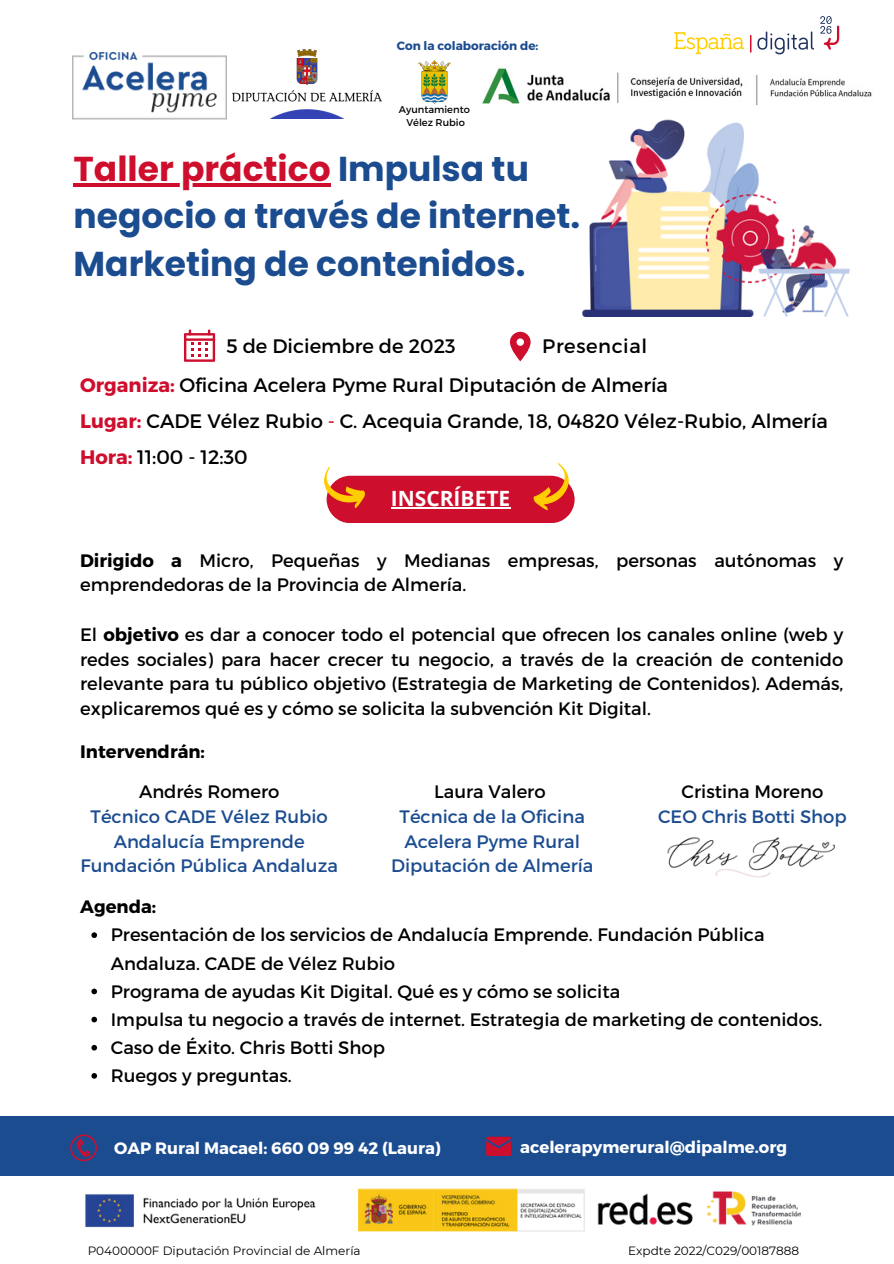
<style>
.page{position:relative;width:894px;height:1264px;background:#fff}
.page>*{position:absolute;margin:0;border:0;box-sizing:border-box;transform-origin:0 0}
.t1{font:700 34.5px/47.2px "Poppins";color:#1b4c90}
.t2{font:700 21px "Open Sans";color:#fff}
.t3{font:19.5px "Montserrat";color:#000}
.t4{font:19.5px "Montserrat";letter-spacing:.03em;color:#000}
.t5{font:18px/24.8px "Montserrat";color:#000}
.t6{font:18px/24.8px "Montserrat";color:#1b4c90;text-align:center}
.t7{font:700 18px "Montserrat";color:#000}
.t8{font:700 16.5px "Montserrat";color:#fff}
.t9{font:12px "Montserrat";color:#000}
.t10{font:700 12px "Montserrat";color:#1b4c90}
.t11{font:9.9px "Montserrat";color:#000}
.s1{color:#ce0e2d}
.s2{font-weight:700;color:#ce0e2d}
.s3{font-weight:700}
</style>
<div class="page">
<img style="left:72px;top:53px;width:154px;height:66px">
<img style="left:233px;top:50px;width:148px;height:68px">
<svg style="left:820px;top:16px;width:19px;height:34px"></svg>
<svg style="left:757px;top:31px;width:56px;height:23px"></svg>
<svg style="left:674px;top:32px;width:77px;height:22px"></svg>
<img style="left:86px;top:1188px;width:714px;height:44px">
<svg style="left:510px;top:332px;width:20px;height:29px"></svg>
<svg style="left:184px;top:329px;width:31px;height:33px"></svg>
<div style="left:326px;top:476px;width:248px;height:47px;background:#ce0e2d;border-radius:24px"></div>
<svg style="left:324px;top:466px;width:45px;height:49px"></svg>
<svg style="left:533px;top:463px;width:35px;height:47px"></svg>
<div style="left:0;top:1116px;width:893px;height:60px;background:#1b4c90"></div>
<svg style="left:70px;top:1134px;width:27px;height:27px"></svg>
<svg style="left:486px;top:1136px;width:24px;height:19px"></svg>
<img style="left:582px;top:119px;width:266px;height:197px">
<img style="left:482px;top:68px;width:390px;height:37px">
<img style="left:418px;top:61px;width:32px;height:42px">
<img style="left:667px;top:837px;width:168px;height:41px">
<hr style="left:390px;top:507px;width:120px;height:1px;background:#fff">
<svg style="left:91px;top:932px;width:6px;height:6px"></svg>
<svg style="left:91px;top:988px;width:6px;height:6px"></svg>
<svg style="left:91px;top:1016px;width:6px;height:6px"></svg>
<svg style="left:91px;top:1044px;width:6px;height:6px"></svg>
<svg style="left:91px;top:1073px;width:6px;height:5px"></svg>
<hr style="left:73px;top:183px;width:257px;height:4px;background:#ce0e2d">
<p class="t10" style="left:396px;top:38px;width:143px">Con la colaboración de:</p>
<p class="t11" style="left:399px;top:103px;width:72px">Ayuntamiento</p>
<p class="t11" style="left:406px;top:116px;width:60px">Vélez Rubio</p>
<p class="t1" style="left:73px;top:145px;width:508px"><span class="s1">Taller práctico</span> Impulsa tu negocio a través de internet.<br>Marketing de contenidos.</p>
<p class="t3" style="left:226px;top:333px;width:231px">5 de Diciembre de 2023</p>
<p class="t4" style="left:542px;top:333px;width:106px">Presencial</p>
<p class="t3" style="left:80px;top:372px;width:589px"><span class="s2">Organiza:</span> Oficina Acelera Pyme Rural Diputación de Almería</p>
<p class="t3" style="left:80px;top:408px;width:749px"><span class="s2">Lugar:</span> CADE Vélez Rubio <span class="s1">-</span> C. Acequia Grande, 18, 04820 Vélez-Rubio, Almería</p>
<p class="t3" style="left:80px;top:444px;width:169px"><span class="s2">Hora:</span> 11:00 - 12:30</p>
<p class="t2" style="left:390px;top:484px;width:121px">INSCRÍBETE</p>
<p class="t5" style="left:80px;top:547px;width:764px"><span class="s3">Dirigido a</span> Micro, Pequeñas y Medianas empresas, personas autónomas y emprendedoras de la Provincia de Almería.</p>
<p class="t5" style="left:80px;top:621px;width:764px;text-align:justify">El <span class="s3">objetivo</span> es dar a conocer todo el potencial que ofrecen los canales online (web y redes sociales) para hacer crecer tu negocio, a través de la creación de contenido relevante para tu público objetivo (Estrategia de Marketing de Contenidos). Además, explicaremos qué es y cómo se solicita la subvención Kit Digital.</p>
<p class="t7" style="left:80px;top:739px;width:126px">Intervendrán:</p>
<p class="t5" style="left:139px;top:778px;width:142px">Andrés Romero</p>
<p class="t6" style="left:91px;top:803px;width:239px">Técnico CADE Vélez Rubio</p>
<p class="t6" style="left:114px;top:828px;width:192px">Andalucía Emprende</p>
<p class="t6" style="left:80px;top:852px;width:259px">Fundación Pública Andaluza</p>
<p class="t7" style="left:80px;top:895px;width:77px">Agenda:</p>
<p class="t5" style="left:434px;top:778px;width:113px">Laura Valero</p>
<p class="t6" style="left:391px;top:803px;width:204px">Técnica de la Oficina<br>Acelera Pyme Rural<br>Diputación de Almería</p>
<p class="t5" style="left:681px;top:778px;width:143px">Cristina Moreno</p>
<p class="t6" style="left:658px;top:803px;width:190px">CEO Chris Botti Shop</p>
<p class="t5" style="left:111px;top:919px;width:655px;line-height:28.2px">Presentación de los servicios de Andalucía Emprende. Fundación Pública<br>Andaluza. CADE de Vélez Rubio</p>
<p class="t5" style="left:111px;top:977px;width:511px">Programa de ayudas Kit Digital. Qué es y cómo se solicita</p>
<p class="t5" style="left:111px;top:1006px;width:713px">Impulsa tu negocio a través de internet. Estrategia de marketing de contenidos.</p>
<p class="t5" style="left:111px;top:1034px;width:275px">Caso de Éxito. Chris Botti Shop</p>
<p class="t5" style="left:111px;top:1062px;width:182px">Ruegos y preguntas.</p>
<p class="t8" style="left:114px;top:1137px;width:328px">OAP Rural Macael: 660 09 99 42 (Laura)</p>
<p class="t8" style="left:520px;top:1135px;width:268px">acelerapymerural@dipalme.org</p>
<p class="t9" style="left:88px;top:1242px;width:274px">P0400000F Diputación Provincial de Almería</p>
<p class="t9" style="left:628px;top:1242px;width:173px">Expdte 2022/C029/00187888</p>
</div>
